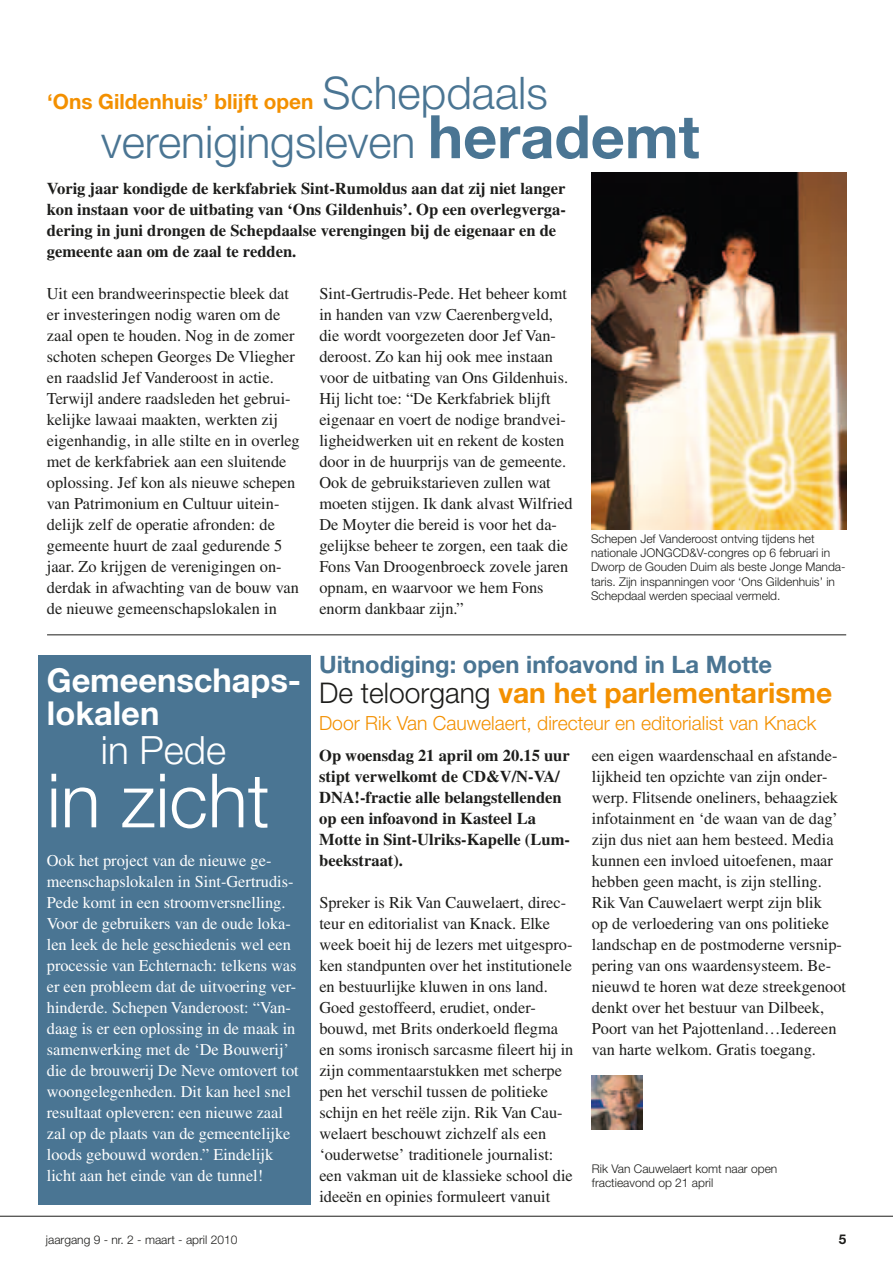
<style>
.page{position:relative;width:893px;height:1263px;background:#fff}
.page>*{position:absolute;margin:0;border:0;box-sizing:border-box;transform-origin:0 0}
.t1{font:300 75px "Helvetica Neue LT Std";color:#fff}
.t2{font:300 45px "Helvetica Neue LT Std";color:#4a7593}
.t3{font:300 39px "Helvetica Neue LT Std";color:#fff}
.t4{font:700 33px/33px "Helvetica Neue LT Std";letter-spacing:-.005em;color:#fff}
.t5{font:700 28.5px "Helvetica Neue LT Std";color:#f39000}
.t6{font:700 24px "Helvetica Neue LT Std";color:#4a7593}
.t7{font:700 21px "Helvetica Neue LT Std";color:#f39000}
.t8{font:300 19.5px "Helvetica Neue LT Std";color:#f39000}
.t9{font:16.5px/21px "Times LT Std";color:#1d1d1b}
.t10{font:16.5px/21px "Times LT Std";color:#fff}
.t11{font:700 16.5px/21px "Times LT Std";color:#1d1d1b}
.t12{font:700 13.5px "Helvetica Neue LT Std";color:#1d1d1b}
.t13{font:300 12px/14.4px "Helvetica Neue LT Std";color:#1d1d1b}
.s1{font-weight:300;font-size:45px;color:#4a7593}
.s2{font-weight:700;font-size:60px}
.s3{font-weight:300;color:#1d1d1b}
</style>
<div class="page">
<div style="left:38px;top:656px;width:272px;height:549px;background:#4a7593"></div>
<hr style="left:0;top:1216px;width:893px;height:1px;background:#1d1d1b">
<img style="left:592px;top:173px;width:254px;height:357px">
<hr style="left:47px;top:634px;width:799px;height:1px;background:#1d1d1b">
<img style="left:592px;top:1076px;width:50px;height:53px">
<p class="t7" style="left:47px;top:88px;width:502px">‘Ons Gildenhuis’ blijft open <span class="s1">Schepdaals</span></p>
<h2 class="t2" style="left:101px;top:115px;width:600px">verenigingsleven <span class="s2">herademt</span></h2>
<p class="t11" style="left:47px;top:177px;width:521px">Vorig jaar kondigde de kerkfabriek Sint-Rumoldus aan dat zij niet langer kon instaan voor de uitbating van ‘Ons Gildenhuis’. Op een overlegverga&shy;dering in juni drongen de Schepdaalse verengingen bij de eigenaar en de gemeente aan om de zaal te redden.</p>
<p class="t9" style="left:47px;top:283px;width:254px">Uit een brandweerinspectie bleek dat er investeringen nodig waren om de zaal open te houden. Nog in de zomer schoten schepen Georges De Vliegher en raadslid Jef Vanderoost in actie.<br>Terwijl andere raadsleden het gebrui&shy;kelijke lawaai maakten, werkten zij eigenhandig, in alle stilte en in overleg met de kerkfabriek aan een sluitende oplossing. Jef kon als nieuwe schepen van Patrimonium en Cultuur uitein&shy;delijk zelf de operatie afronden: de gemeente huurt de zaal gedurende 5 jaar. Zo krijgen de verenigingen on&shy;derdak in afwachting van de bouw van de nieuwe gemeenschapslokalen in</p>
<p class="t9" style="left:319px;top:283px;width:255px">Sint-Gertrudis-Pede. Het beheer komt in handen van vzw Caerenbergveld, die wordt voorgezeten door Jef Van&shy;deroost. Zo kan hij ook mee instaan voor de uitbating van Ons Gildenhuis.<br>Hij licht toe: “De Kerkfabriek blijft eigenaar en voert de nodige brandvei&shy;ligheidwerken uit en rekent de kosten door in de huurprijs van de gemeente.<br>Ook de gebruikstarieven zullen wat moeten stijgen. Ik dank alvast Wilfried De Moyter die bereid is voor het da&shy;gelijkse beheer te zorgen, een taak die Fons Van Droogenbroeck zovele jaren opnam, en waarvoor we hem Fons enorm dankbaar zijn.”</p>
<p class="t13" style="left:591px;top:531px;width:256px">Schepen Jef Vanderoost ontving tijdens het nationale JONGCD&amp;V-congres op 6 februari in Dworp de Gouden Duim als beste Jonge Manda&shy;taris. Zijn inspanningen voor ‘Ons Gildenhuis’ in Schepdaal werden speciaal vermeld.</p>
<h3 class="t4" style="left:47px;top:663px;width:256px">Gemeenschaps&shy;lokalen</h3>
<h3 class="t3" style="left:101px;top:726px;width:127px">in Pede</h3>
<h1 class="t1" style="left:47px;top:755px;width:224px">in zicht</h1>
<p class="t10" style="left:47px;top:850px;width:254px">Ook het project van de nieuwe ge&shy;meenschapslokalen in Sint-Gertrudis-Pede komt in een stroomversnelling.<br>Voor de gebruikers van de oude loka&shy;len leek de hele geschiedenis wel een processie van Echternach: telkens was er een probleem dat de uitvoering ver&shy;hinderde. Schepen Vanderoost: “Van&shy;daag is er een oplossing in de maak in samenwerking met de ‘De Bouwerij’ die de brouwerij De Neve omtovert tot woongelegenheden. Dit kan heel snel resultaat opleveren: een nieuwe zaal zal op de plaats van de gemeentelijke loods gebouwd worden.” Eindelijk licht aan het einde van de tunnel!</p>
<h3 class="t6" style="left:319px;top:650px;width:455px">Uitnodiging: open infoavond in La Motte</h3>
<h3 class="t5" style="left:319px;top:675px;width:515px"><span class="s3">De teloorgang</span> van het parlementarisme</h3>
<p class="t8" style="left:319px;top:711px;width:499px">Door Rik Van Cauwelaert, directeur en editorialist van Knack</p>
<p class="t11" style="left:319px;top:744px;width:252px">Op woensdag 21 april om 20.15 uur stipt verwelkomt de CD&amp;V/N-VA/<br>DNA!-fractie alle belangstellenden op een infoavond in Kasteel La<br>Motte in Sint-Ulriks-Kapelle (Lum&shy;beekstraat).</p>
<p class="t9" style="left:319px;top:892px;width:256px">Spreker is Rik Van Cauwelaert, direc&shy;teur en editorialist van Knack. Elke week boeit hij de lezers met uitgespro&shy;ken standpunten over het institutionele en bestuurlijke kluwen in ons land.<br>Goed gestoffeerd, erudiet, onder&shy;bouwd, met Brits onderkoeld flegma en soms ironisch sarcasme fileert hij in zijn commentaarstukken met scherpe pen het verschil tussen de politieke schijn en het reële zijn. Rik Van Cau&shy;welaert beschouwt zichzelf als een ‘ouderwetse’ traditionele journalist: een vakman uit de klassieke school die ideeën en opinies formuleert vanuit</p>
<p class="t9" style="left:592px;top:745px;width:256px">een eigen waardenschaal en afstande&shy;lijkheid ten opzichte van zijn onder&shy;werp. Flitsende oneliners, behaagziek infotainment en ‘de waan van de dag’ zijn dus niet aan hem besteed. Media kunnen een invloed uitoefenen, maar hebben geen macht, is zijn stelling.<br>Rik Van Cauwelaert werpt zijn blik<br>op de verloedering van ons politieke landschap en de postmoderne versnip&shy;pering van ons waardensysteem. Be&shy;nieuwd te horen wat deze streekgenoot denkt over het bestuur van Dilbeek, Poort van het Pajottenland…Iedereen van harte welkom. Gratis toegang.</p>
<p class="t13" style="left:592px;top:1161px;width:187px">Rik Van Cauwelaert komt naar open fractieavond op 21 april</p>
<p class="t13" style="left:46px;top:1232px;width:193px">jaargang 9 - nr. 2 - maart - april 2010</p>
<p class="t12" style="left:839px;top:1231px;width:9px">5</p>
</div>
